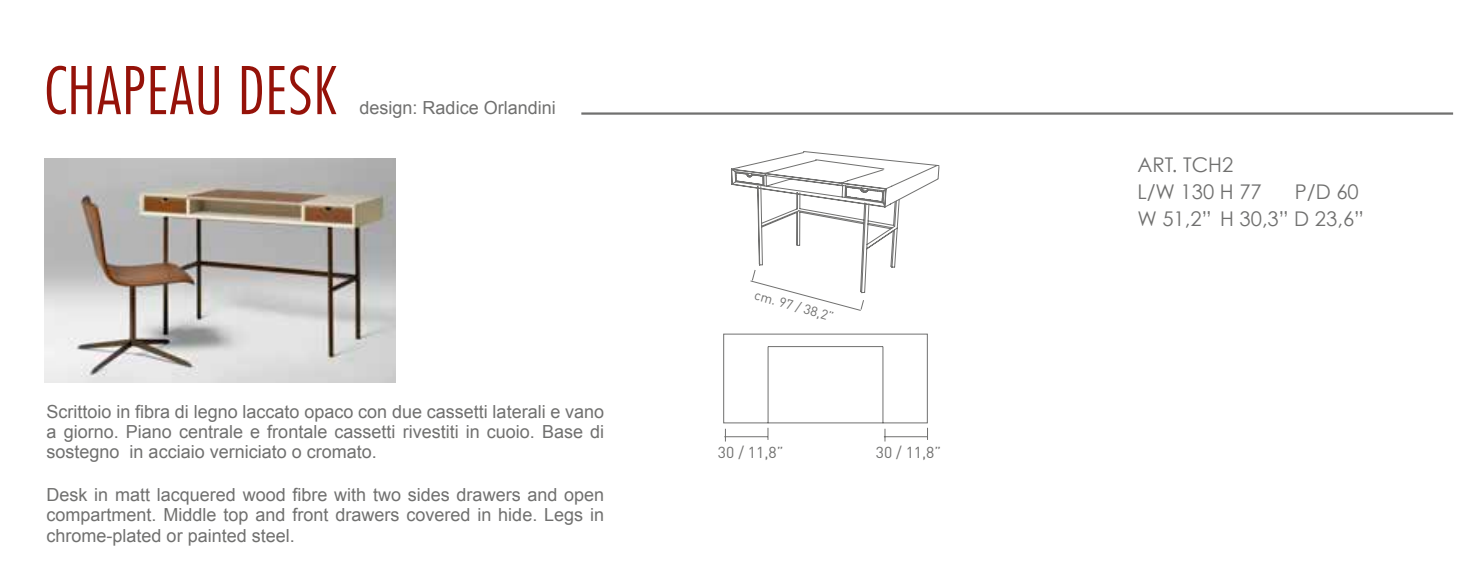
<style>
.page{position:relative;width:1474px;height:561px;background:#fff}
.page>*{position:absolute;margin:0;border:0;box-sizing:border-box;transform-origin:0 0}
.t1{font:300 condensed 67.5px "Futura BT";color:#951209}
.t2{font:20.25px/27px "Century Gothic";color:#70706f}
.t3{font:18px/20.2px "Arial";color:#70706f;text-align:justify}
.t4{font:15.75px "DIN";color:#70706f}
.t5{font:13.5px "DIN";color:#70706f}
</style>
<div class="page">
<img style="left:44px;top:159px;width:351px;height:223px">
<hr style="left:581px;top:112px;width:871px;height:3px;background:#70706f">
<svg style="left:723px;top:333px;width:205px;height:108px"></svg>
<svg style="left:731px;top:151px;width:208px;height:160px"></svg>
<h1 class="t1" style="left:44px;top:49px;width:293px">CHAPEAU DESK</h1>
<p class="t3" style="left:359px;top:97px;width:198px">design: Radice Orlandini</p>
<p class="t3" style="left:47px;top:401px;width:559px">Scrittoio in fibra di legno laccato opaco con due cassetti laterali e vano a giorno. Piano centrale e frontale cassetti rivestiti in cuoio. Base di sostegno in acciaio verniciato o cromato.</p>
<p class="t3" style="left:47px;top:485px;width:559px">Desk in matt lacquered wood fibre with two sides drawers and open compartment. Middle top and front drawers covered in hide. Legs in chrome-plated or painted steel.</p>
<p class="t5" style="left:757px;top:286px;width:83px;rotate:16deg">cm. 97 / 38,2”</p>
<p class="t4" style="left:718px;top:442px;width:67px">30 / 11,8”</p>
<p class="t4" style="left:875px;top:442px;width:67px">30 / 11,8”</p>
<p class="t2" style="left:1137px;top:150px;width:126px">ART. TCH2<br>L/W 130 H 77</p>
<p class="t2" style="left:1137px;top:177px;width:228px;text-align:right">P/D 60<br>W 51,2” H 30,3” D 23,6”</p>
</div>
